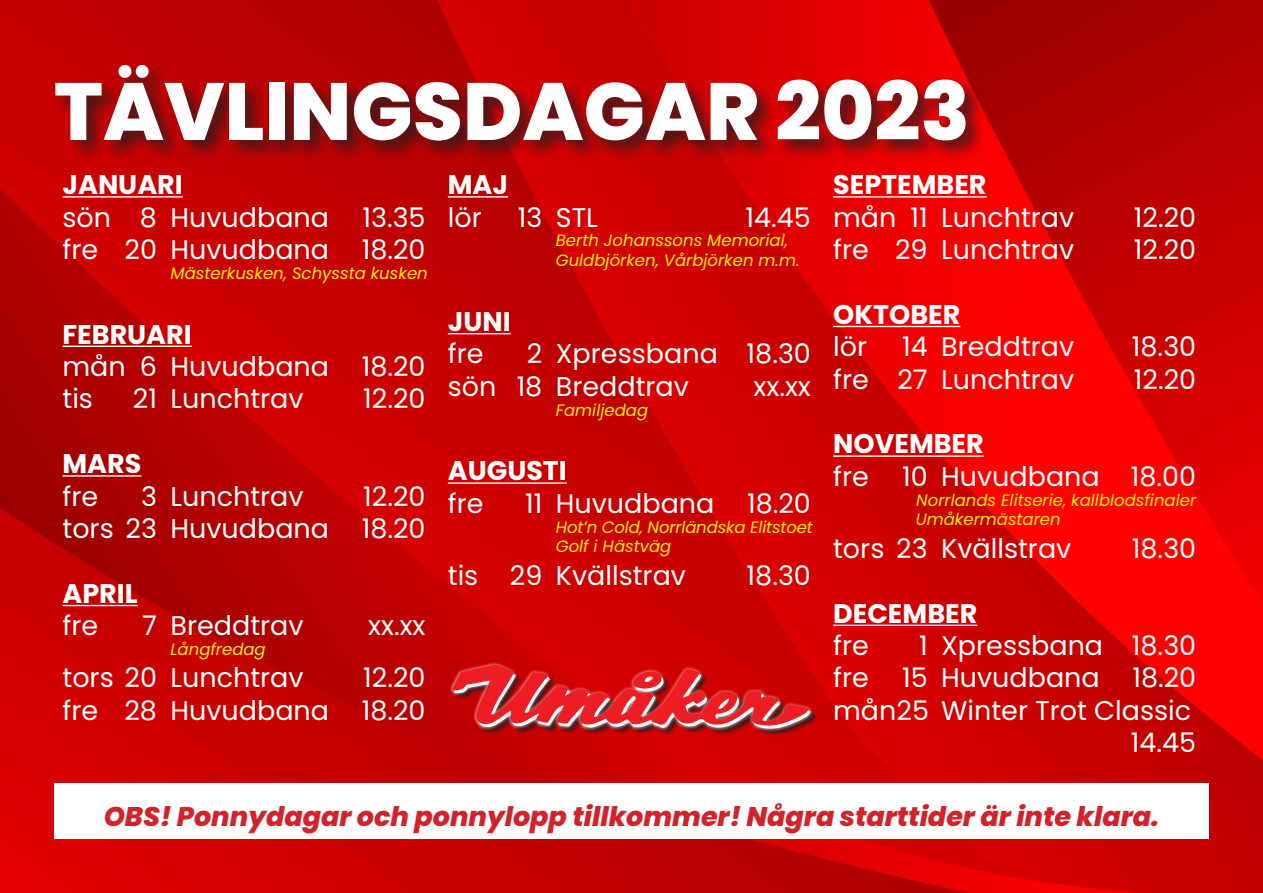
<style>
.page{position:relative;width:1263px;height:893px;background:#fff}
.page>*{position:absolute;margin:0;border:0;box-sizing:border-box;transform-origin:0 0}
.t1{font:800 81px "Poppins";color:#fff}
.t2{font:27px "Poppins";color:#fff}
.t3{font:700 27px "Poppins";color:#fff}
.t4{font:italic 800 27px "Poppins";color:#d1232a}
.t5{font:italic 16.5px "Poppins";color:#fff101}
</style>
<div class="page">
<img style="left:0;top:0;width:1263px;height:893px">
<div style="left:454px;top:666px;width:364px;height:70px;background:#231f20;opacity:.75"></div>
<div style="left:449px;top:661px;width:365px;height:71px;background:#fff;opacity:.75"></div>
<svg style="left:452px;top:664px;width:359px;height:65px"></svg>
<hr style="left:63px;top:196px;width:120px;height:2px;background:#fff">
<hr style="left:63px;top:346px;width:129px;height:1px;background:#fff">
<hr style="left:63px;top:475px;width:78px;height:2px;background:#fff">
<hr style="left:63px;top:605px;width:75px;height:1px;background:#fff">
<hr style="left:448px;top:196px;width:60px;height:2px;background:#fff">
<hr style="left:448px;top:333px;width:63px;height:1px;background:#fff">
<hr style="left:448px;top:482px;width:119px;height:2px;background:#fff">
<hr style="left:833px;top:196px;width:153px;height:2px;background:#fff">
<hr style="left:833px;top:326px;width:127px;height:1px;background:#fff">
<hr style="left:833px;top:455px;width:151px;height:2px;background:#fff">
<hr style="left:833px;top:625px;width:144px;height:1px;background:#fff">
<div style="left:52px;top:62px;width:935px;height:100px;background:#231f20;opacity:.75"></div>
<div style="left:54px;top:784px;width:1155px;height:55px;background:#fff"></div>
<p class="t1" style="left:54px;top:65px;width:917px">TÄVLINGSDAGAR 2023</p>
<p class="t3" style="left:63px;top:169px;width:122px">JANUARI</p>
<p class="t2" style="left:63px;top:201px;width:364px">sön 8 Huvudbana 13.35</p>
<p class="t2" style="left:63px;top:234px;width:364px">fre 20 Huvudbana 18.20</p>
<p class="t5" style="left:171px;top:263px;width:259px">Mästerkusken, Schyssta kusken</p>
<p class="t3" style="left:63px;top:318px;width:131px">FEBRUARI</p>
<p class="t2" style="left:63px;top:351px;width:364px">mån 6 Huvudbana 18.20</p>
<p class="t2" style="left:63px;top:383px;width:32px">tis</p>
<p class="t2" style="left:133px;top:383px;width:172px">21 Lunchtrav</p>
<p class="t2" style="left:363px;top:383px;width:64px">12.20</p>
<p class="t3" style="left:63px;top:448px;width:80px">MARS</p>
<p class="t2" style="left:63px;top:480px;width:37px">fre</p>
<p class="t2" style="left:141px;top:480px;width:164px">3 Lunchtrav</p>
<p class="t2" style="left:363px;top:480px;width:64px">12.20</p>
<p class="t2" style="left:63px;top:513px;width:364px">tors 23 Huvudbana 18.20</p>
<p class="t3" style="left:63px;top:578px;width:77px">APRIL</p>
<p class="t2" style="left:63px;top:610px;width:37px">fre</p>
<p class="t2" style="left:142px;top:610px;width:163px">7 Breddtrav</p>
<p class="t2" style="left:368px;top:610px;width:59px">xx.xx</p>
<p class="t5" style="left:171px;top:640px;width:97px">Långfredag</p>
<p class="t2" style="left:63px;top:662px;width:243px">tors 20 Lunchtrav</p>
<p class="t2" style="left:363px;top:662px;width:64px">12.20</p>
<p class="t2" style="left:63px;top:695px;width:364px">fre 28 Huvudbana 18.20</p>
<p class="t3" style="left:448px;top:169px;width:62px">MAJ</p>
<p class="t2" style="left:448px;top:201px;width:35px">lör</p>
<p class="t2" style="left:518px;top:201px;width:82px">13 STL</p>
<p class="t2" style="left:746px;top:201px;width:67px">14.45</p>
<p class="t5" style="left:556px;top:231px;width:234px">Berth Johanssons Memorial,</p>
<p class="t5" style="left:556px;top:251px;width:245px">Guldbjörken, Vårbjörken m.m.</p>
<p class="t3" style="left:448px;top:306px;width:64px">JUNI</p>
<p class="t2" style="left:448px;top:338px;width:37px">fre</p>
<p class="t2" style="left:527px;top:338px;width:286px">2 Xpressbana 18.30</p>
<p class="t2" style="left:448px;top:371px;width:243px">sön 18 Breddtrav</p>
<p class="t2" style="left:753px;top:371px;width:59px">xx.xx</p>
<p class="t5" style="left:556px;top:400px;width:94px">Familjedag</p>
<p class="t3" style="left:448px;top:455px;width:121px">AUGUSTI</p>
<p class="t2" style="left:448px;top:488px;width:37px">fre</p>
<p class="t2" style="left:525px;top:488px;width:287px">11 Huvudbana 18.20</p>
<p class="t5" style="left:556px;top:517px;width:259px">Hot’n Cold, Norrländska Elitstoet</p>
<p class="t5" style="left:556px;top:537px;width:117px">Golf i Hästväg</p>
<p class="t2" style="left:448px;top:560px;width:240px">tis 29 Kvällstrav</p>
<p class="t2" style="left:747px;top:560px;width:66px">18.30</p>
<p class="t3" style="left:833px;top:169px;width:155px">SEPTEMBER</p>
<p class="t2" style="left:833px;top:201px;width:243px">mån 11 Lunchtrav</p>
<p class="t2" style="left:1134px;top:201px;width:64px">12.20</p>
<p class="t2" style="left:833px;top:234px;width:243px">fre 29 Lunchtrav</p>
<p class="t2" style="left:1134px;top:234px;width:64px">12.20</p>
<p class="t3" style="left:833px;top:299px;width:129px">OKTOBER</p>
<p class="t2" style="left:833px;top:331px;width:35px">lör</p>
<p class="t2" style="left:902px;top:331px;width:174px">14 Breddtrav</p>
<p class="t2" style="left:1132px;top:331px;width:66px">18.30</p>
<p class="t2" style="left:833px;top:363px;width:243px">fre 27 Lunchtrav</p>
<p class="t2" style="left:1134px;top:363px;width:64px">12.20</p>
<p class="t3" style="left:833px;top:428px;width:152px">NOVEMBER</p>
<p class="t2" style="left:833px;top:461px;width:364px">fre 10 Huvudbana 18.00</p>
<p class="t5" style="left:916px;top:490px;width:281px">Norrlands Elitserie, kallblodsfinaler</p>
<p class="t5" style="left:916px;top:510px;width:147px">Umåkermästaren</p>
<p class="t2" style="left:833px;top:533px;width:240px">tors 23 Kvällstrav</p>
<p class="t2" style="left:1132px;top:533px;width:66px">18.30</p>
<p class="t3" style="left:833px;top:597px;width:146px">DECEMBER</p>
<p class="t2" style="left:833px;top:630px;width:37px">fre</p>
<p class="t2" style="left:919px;top:630px;width:279px">1 Xpressbana 18.30</p>
<p class="t2" style="left:833px;top:662px;width:364px">fre 15 Huvudbana 18.20</p>
<p class="t2" style="left:833px;top:695px;width:360px">mån25 Winter Trot Classic</p>
<p class="t2" style="left:1131px;top:727px;width:67px">14.45</p>
<p class="t4" style="left:104px;top:800px;width:1057px">OBS! Ponnydagar och ponnylopp tillkommer! Några starttider är inte klara.</p>
</div>
